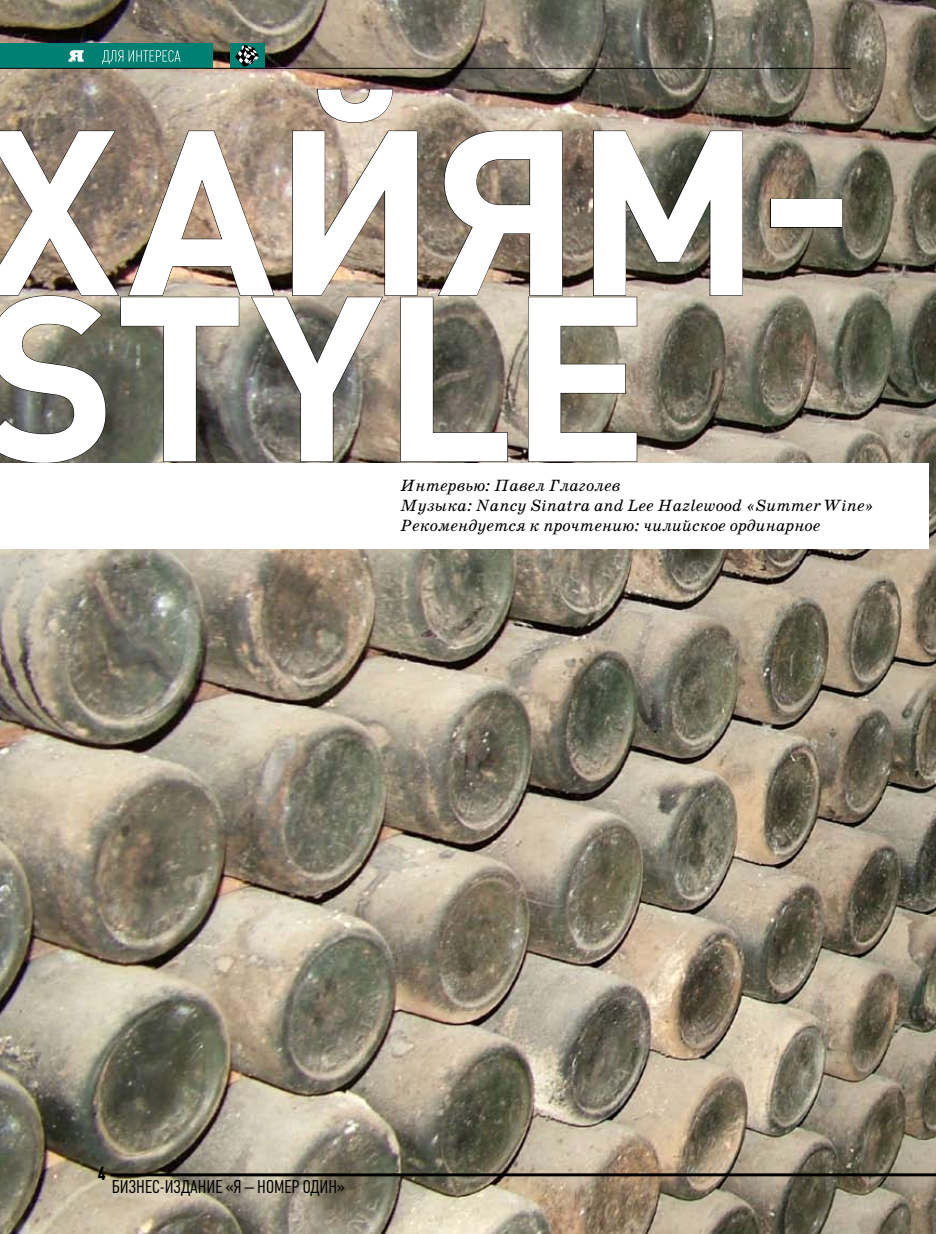
<style>
.page{position:relative;width:936px;height:1234px;background:#fff}
.page>*{position:absolute;margin:0;border:0;box-sizing:border-box;transform-origin:0 0}
.t1{font:700 230.4px/166.1px "DIN Pro";letter-spacing:.01em;color:#fff}
.t2{font:700 18.75px "Plumb Condensed";color:#000}
.t3{font:18.15px "Plumb Condensed";color:#000}
.t4{font:italic 16.5px/19.8px "School Book C";color:#000}
</style>
<div class="page">
<img style="left:0;top:0;width:935px;height:1233px">
<div style="left:770px;top:199px;width:71px;height:28px;border:1px solid #000"></div>
<img style="left:0;top:89px;width:742px;height:374px">
<hr style="left:111px;top:1172px;width:824px;height:3px;background:#000">
<div style="left:0;top:44px;width:213px;height:24px;background:#008073"></div>
<svg style="left:69px;top:50px;width:15px;height:12px"></svg>
<svg style="left:102px;top:50px;width:78px;height:14px"></svg>
<div style="left:230px;top:44px;width:34px;height:24px;background:#008073"></div>
<svg style="left:235px;top:44px;width:24px;height:23px"></svg>
<hr style="left:0;top:68px;width:850px;height:1px;background:#000">
<div style="left:0;top:463px;width:928px;height:85px;background:#fff"></div>
<h1 class="t1" style="left:-20px;top:119px;width:876px">Хайям&shy;style</h1>
<p class="t4" style="left:400px;top:475px;width:475px">Интервью: Павел Глаголев<br>Музыка: Nancy Sinatra and Lee Hazlewood «Summer Wine»<br>Рекомендуется к прочтению: чилийское ординарное</p>
<p class="t2" style="left:98px;top:1162px;width:9px">4</p>
<p class="t3" style="left:112px;top:1177px;width:235px">БИЗНЕС-ИЗДАНИЕ «Я – НОМЕР ОДИН»</p>
</div>
